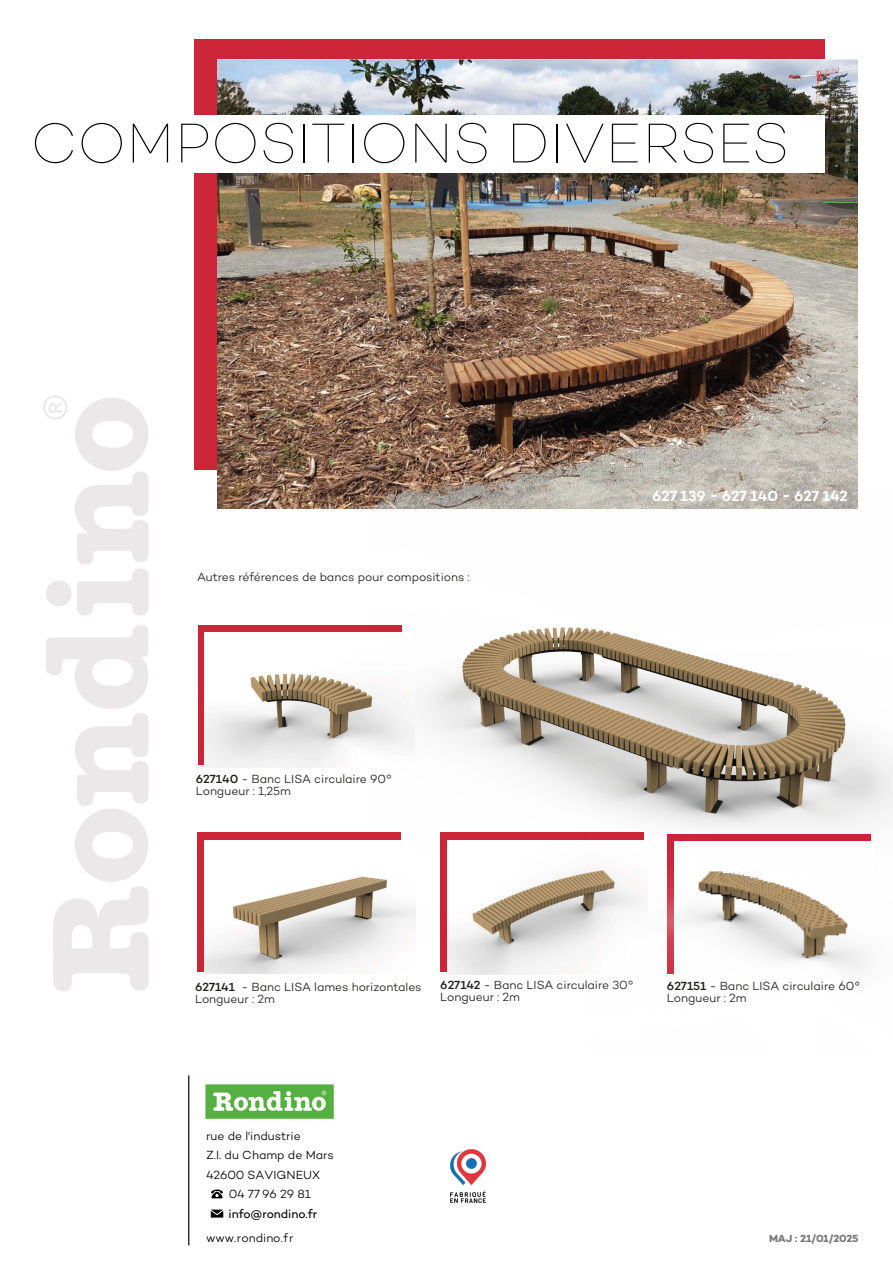
<style>
.page{position:relative;width:893px;height:1263px;background:#fff}
.page>*{position:absolute;margin:0;border:0;box-sizing:border-box;transform-origin:0 0}
.t1{font:100 57px "Campton";color:#000101}
.t2{font:600 15px "Campton";letter-spacing:-.005em;color:#fff}
.t3{font:300 12px/12px "Campton";color:#1f1f1d}
.t4{font:300 12px "Campton";color:#000101}
.t5{font:12px "Campton";color:#000101}
.t6{font:700 10.5px "Campton";letter-spacing:-.025em;color:#777779}
.s1{font-weight:500}
</style>
<div class="page">
<img style="left:372px;top:625px;width:521px;height:294px">
<svg style="left:43px;top:395px;width:105px;height:220px"></svg>
<svg style="left:46px;top:625px;width:103px;height:366px"></svg>
<hr style="left:188px;top:1075px;width:1px;height:170px;background:#000">
<img style="left:205px;top:1084px;width:129px;height:35px">
<svg style="left:211px;top:1189px;width:12px;height:9px"></svg>
<svg style="left:211px;top:1209px;width:12px;height:8px"></svg>
<img style="left:450px;top:1149px;width:36px;height:54px">
<div style="left:194px;top:39px;width:631px;height:430px;background:#cc2537"></div>
<div style="left:197px;top:833px;width:204px;height:139px;background:#cc2537"></div>
<img style="left:205px;top:840px;width:210px;height:134px">
<div style="left:440px;top:833px;width:204px;height:139px;background:#cc2537"></div>
<img style="left:448px;top:840px;width:143px;height:134px">
<img style="left:218px;top:59px;width:640px;height:450px">
<div style="left:35px;top:115px;width:790px;height:58px;background:#fff"></div>
<div style="left:198px;top:625px;width:203px;height:139px;background:#cc2537"></div>
<img style="left:205px;top:633px;width:210px;height:134px">
<img style="left:591px;top:785px;width:302px;height:189px">
<h1 class="t1" style="left:31px;top:108px;width:760px">COMPOSITIONS DIVERSES</h1>
<p class="t3" style="left:197px;top:571px;width:274px">Autres références de bancs pour compositions :</p>
<p class="t2" style="left:652px;top:486px;width:197px">627 139 - 627 140 - 627 142</p>
<p class="t3" style="left:196px;top:772px;width:198px"><span class="s1">627140</span> - Banc LISA circulaire 90°<br>Longueur : 1,25m</p>
<p class="t3" style="left:195px;top:980px;width:228px"><span class="s1">627141</span> - Banc LISA lames horizontales<br>Longueur : 2m</p>
<p class="t3" style="left:440px;top:979px;width:195px"><span class="s1">627142</span> - Banc LISA circulaire 30°<br>Longueur : 2m</p>
<p class="t3" style="left:667px;top:980px;width:195px"><span class="s1">627151</span> - Banc LISA circulaire 60°<br>Longueur : 2m</p>
<p class="t4" style="left:206px;top:1128px;width:96px">rue de l'industrie</p>
<p class="t4" style="left:206px;top:1148px;width:129px">Z.I. du Champ de Mars</p>
<p class="t4" style="left:206px;top:1167px;width:116px">42600 SAVIGNEUX</p>
<p class="t4" style="left:229px;top:1187px;width:84px">04 77 96 29 81</p>
<p class="t5" style="left:229px;top:1206px;width:90px">info@rondino.fr</p>
<p class="t4" style="left:206px;top:1230px;width:89px">www.rondino.fr</p>
<p class="t6" style="left:769px;top:1232px;width:91px">MAJ : 21/01/2025</p>
</div>
